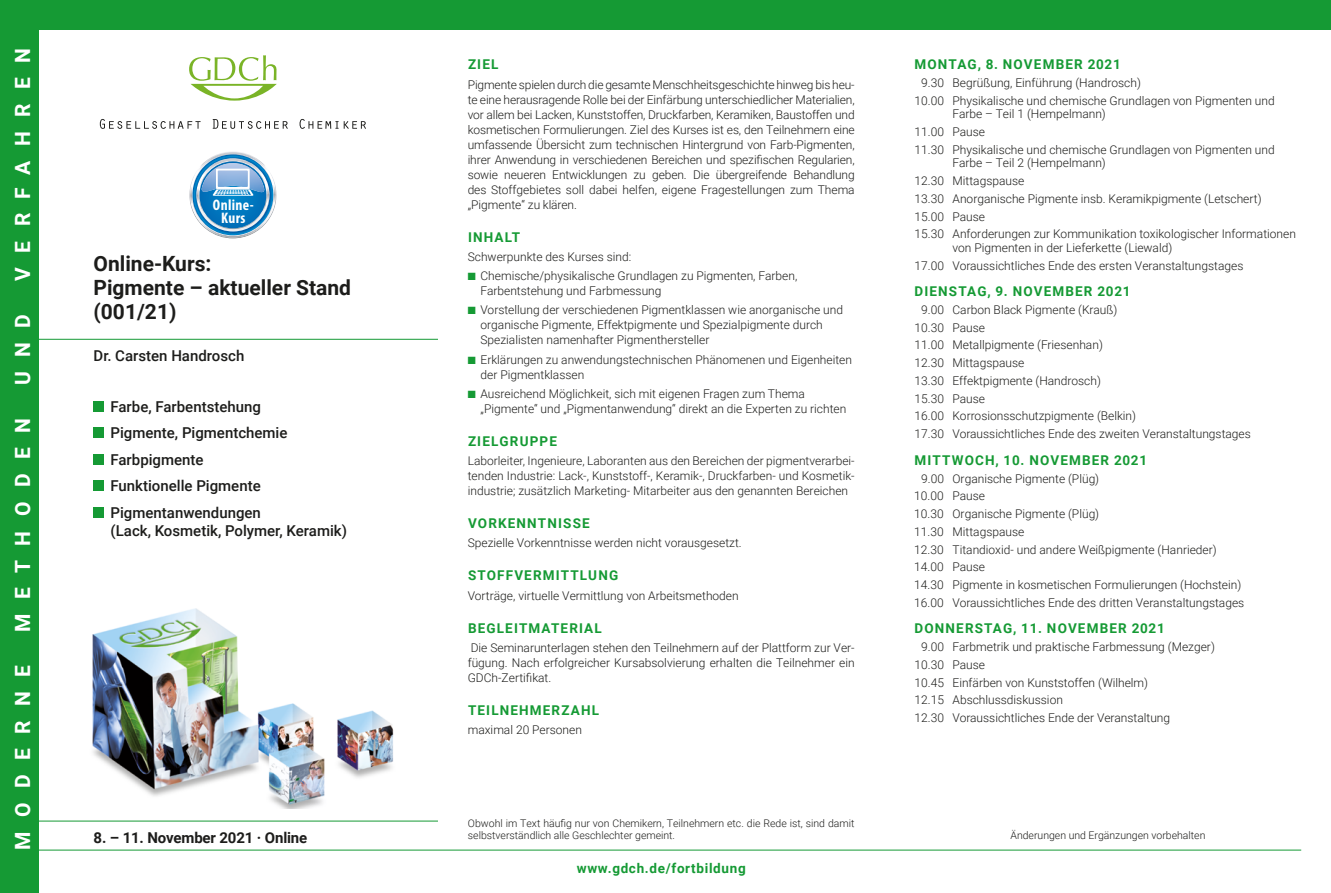
<style>
.page{position:relative;width:1331px;height:893px;background:#fff}
.page>*{position:absolute;margin:0;border:0;box-sizing:border-box;transform-origin:0 0}
.t1{font:700 21px/24px "Roboto";color:#1d1d1b}
.t2{font:700 21px "Roboto";letter-spacing:.685em;color:#fff}
.t3{font:700 condensed 15.3px/13px "Myriad Pro";letter-spacing:.025em;color:#fff;text-align:center}
.Titel_Highlights{font:500 15px/18px "Roboto";color:#1d1d1b}
.t4{font:700 15px "Roboto";letter-spacing:-.01em;color:#1d1d1b}
.Titel_Namen{font:500 15px "Roboto";color:#1d1d1b}
.Headline{font:700 13.5px "Roboto";letter-spacing:.085em;color:#159a34}
.Headline-2{font:700 13.5px "Roboto";letter-spacing:.05em;color:#159a34}
.Prog_Text{font:300 12px/13.5px "Roboto";color:#1d1d1b}
.Body_Ziel_Inhalt{font:300 12px/15px "Roboto";color:#1d1d1b}
.Body{font:300 12px/15px "Roboto";color:#1d1d1b;text-align:justify}
._02_Kurstitel{font:300 10.5px/12px "Roboto";color:#1d1d1b}
.s1{color:#159a34}
</style>
<div class="page">
<img style="left:92px;top:608px;width:302px;height:200px">
<svg style="left:100px;top:119px;width:101px;height:10px"></svg>
<svg style="left:213px;top:119px;width:75px;height:10px"></svg>
<svg style="left:300px;top:119px;width:66px;height:10px"></svg>
<svg style="left:189px;top:55px;width:88px;height:46px"></svg>
<hr style="left:30px;top:821px;width:408px;height:1px;background:#159a34">
<hr style="left:30px;top:850px;width:408px;height:1px;background:#159a34">
<div style="left:0;top:0;width:38px;height:893px;background:#159a34"></div>
<hr style="left:438px;top:850px;width:863px;height:1px;background:#159a34">
<div style="left:38px;top:0;width:1293px;height:30px;background:#159a34"></div>
<hr style="left:30px;top:339px;width:408px;height:1px;background:#159a34">
<div style="left:94px;top:401px;width:10px;height:11px;background:#159a34"></div>
<div style="left:94px;top:428px;width:10px;height:10px;background:#159a34"></div>
<div style="left:94px;top:454px;width:10px;height:11px;background:#159a34"></div>
<div style="left:94px;top:481px;width:10px;height:10px;background:#159a34"></div>
<div style="left:94px;top:507px;width:10px;height:11px;background:#159a34"></div>
<svg style="left:189px;top:152px;width:88px;height:86px"></svg>
<p class="t2" style="left:8px;top:281px;width:234px;rotate:-90deg">VERFAHREN</p>
<p class="t2" style="left:8px;top:385px;width:73px;rotate:-90deg">UND</p>
<p class="t2" style="left:8px;top:632px;width:215px;rotate:-90deg">METHODEN</p>
<p class="t2" style="left:8px;top:850px;width:186px;rotate:-90deg">MODERNE</p>
<p class="t3" style="left:213px;top:198px;width:42px">Online-<br>Kurs</p>
<p class="t1" style="left:94px;top:251px;width:119px">Online-Kurs:</p>
<p class="t1" style="left:94px;top:275px;width:259px">Pigmente – aktueller Stand (001/21)</p>
<p class="Titel_Namen" style="left:94px;top:345px;width:152px">Dr. Carsten Handrosch</p>
<p class="Titel_Highlights" style="left:111px;top:397px;width:152px">Farbe, Farbentstehung</p>
<p class="Titel_Highlights" style="left:111px;top:423px;width:178px">Pigmente, Pigmentchemie</p>
<p class="Titel_Highlights" style="left:111px;top:450px;width:95px">Farbpigmente</p>
<p class="Titel_Highlights" style="left:111px;top:476px;width:152px">Funktionelle Pigmente</p>
<p class="Titel_Highlights" style="left:111px;top:503px;width:238px">Pigmentanwendungen<br>(Lack, Kosmetik, Polymer, Keramik)</p>
<p class="t4" style="left:94px;top:827px;width:215px">8. – 11. November 2021 · Online</p>
<p class="Headline" style="left:468px;top:55px;width:32px">ZIEL</p>
<p class="Body_Ziel_Inhalt" style="left:468px;top:76px;width:388px;text-align:justify">Pigmente spielen durch die gesamte Menschheitsgeschichte hinweg bis heu&shy;te eine herausragende Rolle bei der Einfärbung unterschiedlicher Materialien, vor allem bei Lacken, Kunststoffen, Druckfarben, Keramiken, Baustoffen und kosmetischen Formulierungen. Ziel des Kurses ist es, den Teilnehmern eine umfassende Übersicht zum technischen Hintergrund von Farb-Pigmenten, ihrer Anwendung in verschiedenen Bereichen und spezifischen Regularien, sowie neueren Entwicklungen zu geben. Die übergreifende Behandlung des Stoffgebietes soll dabei helfen, eigene Fragestellungen zum Thema „Pigmente“ zu klären.</p>
<p class="Headline" style="left:468px;top:227px;width:54px">INHALT</p>
<p class="Body_Ziel_Inhalt" style="left:468px;top:249px;width:165px">Schwerpunkte des Kurses sind:</p>
<p class="Body_Ziel_Inhalt" style="left:480px;top:268px;width:318px;text-indent:-13px"><span class="s1">■</span> Chemische/physikalische Grundlagen zu Pigmenten, Farben,<br>Farbentstehung und Farbmessung</p>
<p class="Body_Ziel_Inhalt" style="left:480px;top:302px;width:364px;text-indent:-13px"><span class="s1">■</span> Vorstellung der verschiedenen Pigmentklassen wie anorganische und organische Pigmente, Effektpigmente und Spezialpigmente durch<br>Spezialisten namenhafter Pigmenthersteller</p>
<p class="Body_Ziel_Inhalt" style="left:480px;top:351px;width:373px;text-indent:-13px"><span class="s1">■</span> Erklärungen zu anwendungstechnischen Phänomenen und Eigenheiten der Pigmentklassen</p>
<p class="Body_Ziel_Inhalt" style="left:480px;top:386px;width:367px;text-indent:-13px"><span class="s1">■</span> Ausreichend Möglichkeit, sich mit eigenen Fragen zum Thema „Pigmente“ und „Pigmentanwendung“ direkt an die Experten zu richten</p>
<p class="Headline" style="left:468px;top:432px;width:91px">ZIELGRUPPE</p>
<p class="Body" style="left:468px;top:453px;width:388px">Laborleiter, Ingenieure, Laboranten aus den Bereichen der pigmentverarbei&shy;tenden Industrie: Lack-, Kunststoff-, Keramik-, Druckfarben- und Kosmetik&shy;industrie; zusätzlich Marketing- Mitarbeiter aus den genannten Bereichen</p>
<p class="Headline" style="left:468px;top:514px;width:123px">VORKENNTNISSE</p>
<p class="Body" style="left:468px;top:535px;width:276px">Spezielle Vorkenntnisse werden nicht vorausgesetzt.</p>
<p class="Headline" style="left:468px;top:566px;width:152px">STOFFVERMITTLUNG</p>
<p class="Body" style="left:468px;top:587px;width:272px">Vorträge, virtuelle Vermittlung von Arbeitsmethoden</p>
<p class="Headline" style="left:468px;top:618px;width:135px">BEGLEITMATERIAL</p>
<p class="Body" style="left:468px;top:640px;width:388px">Die Seminarunterlagen stehen den Teilnehmern auf der Plattform zur Ver&shy;fügung. Nach erfolgreicher Kursabsolvierung erhalten die Teilnehmer ein GDCh-Zertifikat.</p>
<p class="Headline" style="left:468px;top:701px;width:133px">TEILNEHMERZAHL</p>
<p class="Body" style="left:468px;top:722px;width:116px">maximal 20 Personen</p>
<p class="Headline" style="left:914px;top:55px;width:208px">MONTAG, 8. NOVEMBER 2021</p>
<p class="Prog_Text" style="left:921px;top:76px;width:221px">9.30 Begrüßung, Einführung (Handrosch)</p>
<p class="Prog_Text" style="left:952px;top:93px;width:324px;text-indent:-38px">10.00 Physikalische und chemische Grundlagen von Pigmenten und<br>Farbe – Teil 1 (Hempelmann)</p>
<p class="Prog_Text" style="left:914px;top:125px;width:72px">11.00 Pause</p>
<p class="Prog_Text" style="left:952px;top:142px;width:324px;text-indent:-38px">11.30 Physikalische und chemische Grundlagen von Pigmenten und<br>Farbe – Teil 2 (Hempelmann)</p>
<p class="Prog_Text" style="left:914px;top:174px;width:111px">12.30 Mittagspause</p>
<p class="Prog_Text" style="left:914px;top:191px;width:348px">13.30 Anorganische Pigmente insb. Keramikpigmente (Letschert)</p>
<p class="Prog_Text" style="left:914px;top:209px;width:72px">15.00 Pause</p>
<p class="Prog_Text" style="left:952px;top:227px;width:345px;text-indent:-38px">15.30 Anforderungen zur Kommunikation toxikologischer Informationen von Pigmenten in der Lieferkette (Liewald)</p>
<p class="Prog_Text" style="left:914px;top:258px;width:330px">17.00 Voraussichtliches Ende des ersten Veranstaltungstages</p>
<p class="Headline" style="left:914px;top:282px;width:218px">DIENSTAG, 9. NOVEMBER 2021</p>
<p class="Prog_Text" style="left:921px;top:302px;width:198px">9.00 Carbon Black Pigmente (Krauß)</p>
<p class="Prog_Text" style="left:914px;top:320px;width:72px">10.30 Pause</p>
<p class="Prog_Text" style="left:914px;top:338px;width:190px">11.00 Metallpigmente (Friesenhan)</p>
<p class="Prog_Text" style="left:914px;top:356px;width:111px">12.30 Mittagspause</p>
<p class="Prog_Text" style="left:914px;top:373px;width:188px">13.30 Effektpigmente (Handrosch)</p>
<p class="Prog_Text" style="left:914px;top:391px;width:72px">15.30 Pause</p>
<p class="Prog_Text" style="left:914px;top:409px;width:223px">16.00 Korrosionsschutzpigmente (Belkin)</p>
<p class="Prog_Text" style="left:914px;top:427px;width:338px">17.30 Voraussichtliches Ende des zweiten Veranstaltungstages</p>
<p class="Headline" style="left:914px;top:450px;width:234px">MITTWOCH, 10. NOVEMBER 2021</p>
<p class="Prog_Text" style="left:921px;top:471px;width:180px">9.00 Organische Pigmente (Plüg)</p>
<p class="Prog_Text" style="left:914px;top:489px;width:72px">10.00 Pause</p>
<p class="Prog_Text" style="left:914px;top:507px;width:186px">10.30 Organische Pigmente (Plüg)</p>
<p class="Prog_Text" style="left:914px;top:524px;width:112px">11.30 Mittagspause</p>
<p class="Prog_Text" style="left:914px;top:542px;width:304px">12.30 Titandioxid- und andere Weißpigmente (Hanrieder)</p>
<p class="Prog_Text" style="left:914px;top:560px;width:72px">14.00 Pause</p>
<p class="Prog_Text" style="left:914px;top:578px;width:329px">14.30 Pigmente in kosmetischen Formulierungen (Hochstein)</p>
<p class="Prog_Text" style="left:914px;top:595px;width:332px">16.00 Voraussichtliches Ende des dritten Veranstaltungstages</p>
<p class="Headline" style="left:914px;top:619px;width:252px">DONNERSTAG, 11. NOVEMBER 2021</p>
<p class="Prog_Text" style="left:921px;top:640px;width:295px">9.00 Farbmetrik und praktische Farbmessung (Mezger)</p>
<p class="Prog_Text" style="left:914px;top:657px;width:72px">10.30 Pause</p>
<p class="Prog_Text" style="left:914px;top:675px;width:235px">10.45 Einfärben von Kunststoffen (Wilhelm)</p>
<p class="Prog_Text" style="left:914px;top:693px;width:150px">12.15 Abschlussdiskussion</p>
<p class="Prog_Text" style="left:914px;top:711px;width:257px">12.30 Voraussichtliches Ende der Veranstaltung</p>
<p class="_02_Kurstitel" style="left:468px;top:816px;width:388px">Obwohl im Text häufig nur von Chemikern, Teilnehmern etc. die Rede ist, sind damit selbstverständlich alle Geschlechter gemeint.</p>
<p class="_02_Kurstitel" style="left:1010px;top:828px;width:197px">Änderungen und Ergänzungen vorbehalten</p>
<p class="Headline-2" style="left:577px;top:859px;width:170px">www.gdch.de/fortbildung</p>
</div>
